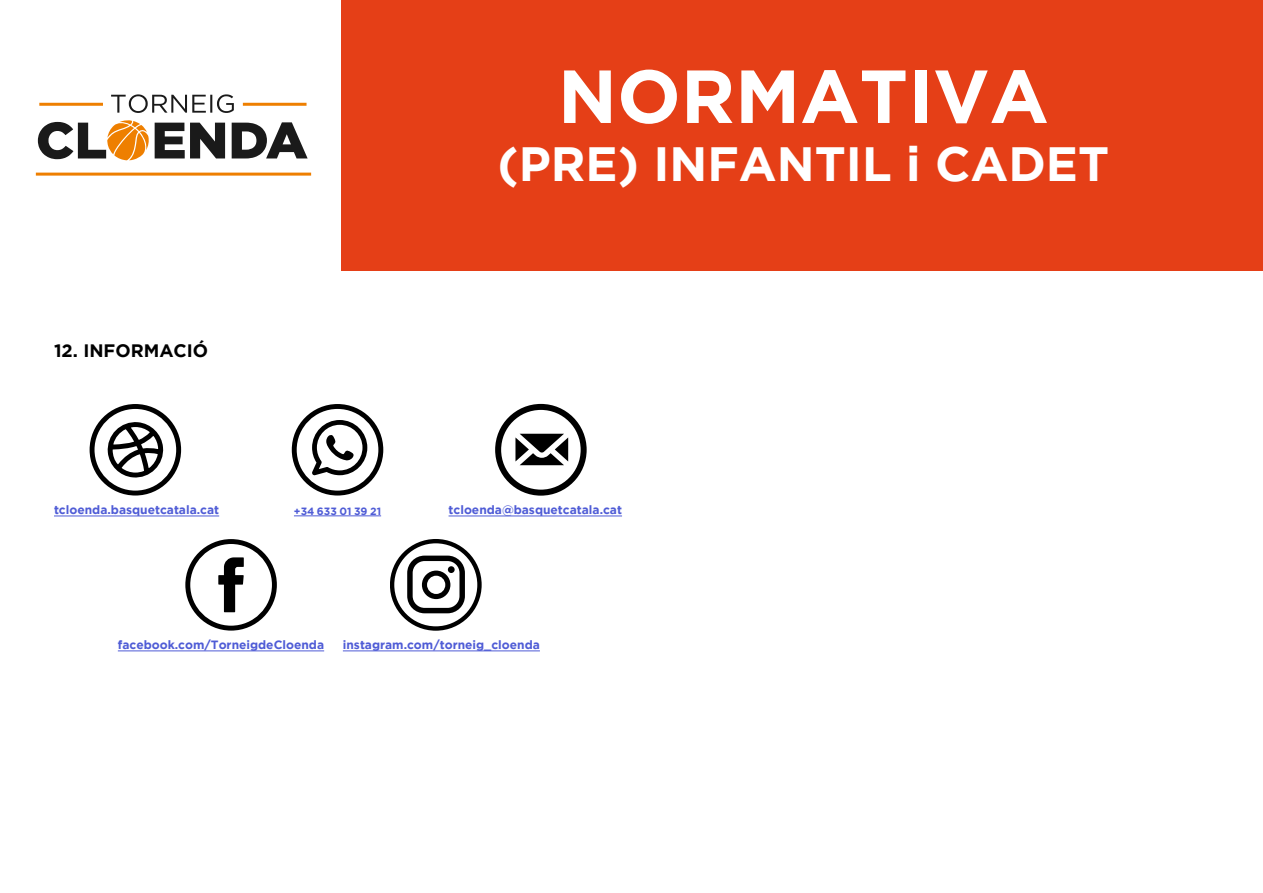
<style>
.page{position:relative;width:1263px;height:893px;background:#fff}
.page>*{position:absolute;margin:0;border:0;box-sizing:border-box;transform-origin:0 0}
.t1{font:700 75px "Gotham";color:#fff}
.t2{font:700 48px "Gotham";color:#fff}
.t3{font:700 18px "Gotham";color:#000}
.t4{font:700 12px "Gotham";color:#4f5cd6}
.t5{font:700 10.5px "Gotham";color:#4f5cd6}
</style>
<div class="page">
<svg style="left:292px;top:404px;width:91px;height:91px"></svg>
<div style="left:495px;top:404px;width:92px;height:92px;border:6px solid #000;border-radius:50%"></div>
<div style="left:513px;top:428px;width:58px;height:43px;background:linear-gradient(to right,#fff,#fff)"></div>
<svg style="left:515px;top:434px;width:53px;height:31px"></svg>
<svg style="left:90px;top:404px;width:91px;height:91px"></svg>
<svg style="left:185px;top:539px;width:92px;height:92px"></svg>
<svg style="left:390px;top:539px;width:91px;height:92px"></svg>
<hr style="left:54px;top:516px;width:165px;height:1px;background:#4f5cd6">
<hr style="left:294px;top:516px;width:87px;height:1px;background:#4f5cd6">
<hr style="left:448px;top:516px;width:174px;height:1px;background:#4f5cd6">
<hr style="left:118px;top:651px;width:206px;height:1px;background:#4f5cd6">
<hr style="left:343px;top:651px;width:197px;height:1px;background:#4f5cd6">
<svg style="left:111px;top:94px;width:123px;height:19px"></svg>
<svg style="left:38px;top:120px;width:270px;height:40px"></svg>
<hr style="left:243px;top:103px;width:63px;height:3px;background:#ee7f00">
<hr style="left:39px;top:103px;width:64px;height:3px;background:#ee7f00">
<hr style="left:36px;top:173px;width:275px;height:3px;background:#ee7f00">
<div style="left:342px;top:0;width:921px;height:270px;background:#e53f17"></div>
<h3 class="t3" style="left:54px;top:340px;width:156px">12. INFORMACIÓ</h3>
<h1 class="t1" style="left:558px;top:53px;width:492px">NORMATIVA</h1>
<h2 class="t2" style="left:497px;top:136px;width:613px">(PRE) INFANTIL i CADET</h2>
<p class="t4" style="left:54px;top:503px;width:167px">tcloenda.basquetcatala.cat</p>
<p class="t5" style="left:294px;top:505px;width:89px">+34 633 01 39 21</p>
<p class="t4" style="left:448px;top:503px;width:175px">tcloenda@basquetcatala.cat</p>
<p class="t4" style="left:118px;top:638px;width:208px">facebook.com/TorneigdeCloenda</p>
<p class="t4" style="left:343px;top:638px;width:199px">instagram.com/torneig_cloenda</p>
</div>
